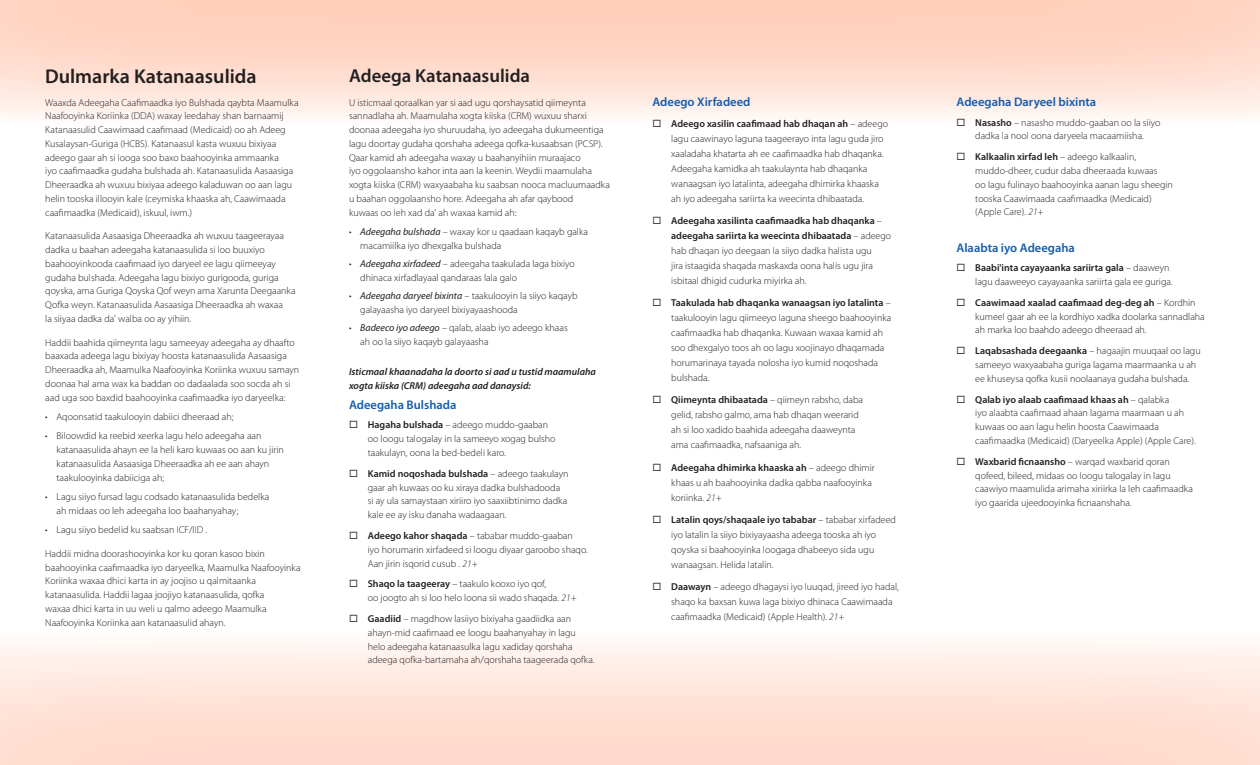
<style>
.page{position:relative;width:1260px;height:765px;background:#fff}
.page>*{position:absolute;margin:0;border:0;box-sizing:border-box;transform-origin:0 0}
.Body_text{font:600 20px "Myriad Pro";color:#231f20}
.Body_text-2{font:600 18.75px "Myriad Pro";color:#231f20}
.t1{font:600 12.5px "Myriad Pro";color:#135cab}
.Indent_Body{font:300 10px/13.8px "Myriad Pro";color:#231f20}
.List_Paragraph{font:300 10px/13.8px "Myriad Pro";color:#231f20}
.Indent_Body-2{font:italic 600 10px/13.8px "Myriad Pro";color:#231f20}
.s1{font-weight:400;font-style:italic}
.s2{font-weight:600}
.s3{font-style:italic}
</style>
<div class="page">
<div style="left:0;top:631px;width:1260px;height:134px;background:linear-gradient(to bottom,#fff8f5,#ffd5c3)"></div>
<div style="left:0;top:0;width:1260px;height:125px;background:linear-gradient(to bottom,#ffc8b1,#fff4f0)"></div>
<p class="Body_text" style="left:45px;top:66px;width:213px">Dulmarka Katanaasulida</p>
<p class="List_Paragraph" style="left:45px;top:96px;width:255px">Waaxda Adeegaha Caafimaadka iyo Bulshada qaybta Maamulka Naafooyinka Koriinka (DDA) waxay leedahay shan barnaamij Katanaasulid Caawimaad caafimaad (Medicaid) oo ah Adeeg Kusalaysan-Guriga (HCBS). Katanaasul kasta wuxuu bixiyaa adeego gaar ah si looga soo baxo baahooyinka ammaanka<br>iyo caafimaadka gudaha bulshada ah. Katanaasulida Aasaasiga Dheeraadka ah wuxuu bixiyaa adeego kaladuwan oo aan lagu helin tooska illooyin kale (ceymiska khaaska ah, Caawimaada caafimaadka (Medicaid), iskuul, iwm.)</p>
<p class="List_Paragraph" style="left:45px;top:229px;width:252px">Katanaasulida Aasaasiga Dheeraadka ah wuxuu taageerayaa dadka u baahan adeegaha katanaasulida si loo buuxiyo baahooyinkooda caafimaad iyo daryeel ee lagu qiimeeyay gudaha bulshada. Adeegaha lagu bixiyo gurigooda, guriga qoyska, ama Guriga Qoyska Qof weyn ama Xarunta Deegaanka Qofka weyn. Katanaasulida Aasaasiga Dheeraadka ah waxaa<br>la siiyaa dadka da' walba oo ay yihiin.</p>
<p class="List_Paragraph" style="left:45px;top:336px;width:255px">Haddii baahida qiimeynta lagu sameeyay adeegaha ay dhaafto baaxada adeega lagu bixiyay hoosta katanaasulida Aasaasiga Dheeraadka ah, Maamulka Naafooyinka Koriinka wuxuu samayn doonaa hal ama wax ka baddan oo dadaalada soo socda ah si aad uga soo baxdid baahooyinka caafimaadka iyo daryeelka:</p>
<p class="List_Paragraph" style="left:45px;top:410px;width:190px">• Aqoonsatid taakulooyin dabiici dheeraad ah;</p>
<p class="List_Paragraph" style="left:57px;top:429px;width:229px;text-indent:-11px">• Biloowdid ka reebid xeerka lagu helo adeegaha aan katanaasulida ahayn ee la heli karo kuwaas oo aan ku jirin katanaasulida Aasaasiga Dheeraadka ah ee aan ahayn taakulooyinka dabiiciga ah;</p>
<p class="List_Paragraph" style="left:57px;top:490px;width:214px;text-indent:-11px">• Lagu siiyo fursad lagu codsado katanaasulida bedelka ah midaas oo leh adeegaha loo baahanyahay;</p>
<p class="List_Paragraph" style="left:45px;top:523px;width:163px">• Lagu siiyo bedelid ku saabsan ICF/IID .</p>
<p class="List_Paragraph" style="left:45px;top:547px;width:257px">Haddii midna doorashooyinka kor ku qoran kasoo bixin baahooyinka caafimaadka iyo daryeelka, Maamulka Naafooyinka Koriinka waxaa dhici karta in ay joojiso u qalmitaanka katanaasulida. Haddii lagaa joojiyo katanaasulida, qofka<br>waxaa dhici karta in uu weli u qalmo adeego Maamulka Naafooyinka Koriinka aan katanaasulid ahayn.</p>
<p class="Body_text-2" style="left:349px;top:66px;width:182px">Adeega Katanaasulida</p>
<p class="List_Paragraph" style="left:349px;top:96px;width:262px">U isticmaal qoraalkan yar si aad ugu qorshaysatid qiimeynta sannadlaha ah. Maamulaha xogta kiiska (CRM) wuxuu sharxi doonaa adeegaha iyo shuruudaha, iyo adeegaha dukumeentiga lagu doortay gudaha qorshaha adeega qofka-kusaabsan (PCSP).<br>Qaar kamid ah adeegaha waxay u baahanyihiin muraajaco<br>iyo oggolaansho kahor inta aan la keenin. Weydii maamulaha xogta kiiska (CRM) waxyaabaha ku saabsan nooca macluumaadka u baahan oggolaansho hore. Adeegaha ah afar qaybood<br>kuwaas oo leh xad da' ah waxaa kamid ah:</p>
<p class="Indent_Body" style="left:360px;top:225px;width:229px;text-indent:-11px">• <span class="s1">Adeegaha bulshada</span> – waxay kor u qaadaan kaqayb galka macamiilka iyo dhexgalka bulshada</p>
<p class="Indent_Body" style="left:360px;top:257px;width:216px;text-indent:-11px">• <span class="s1">Adeegaha xirfadeed</span> – adeegaha taakulada laga bixiyo dhinaca xirfadlayaal qandaraas lala galo</p>
<p class="Indent_Body" style="left:360px;top:289px;width:219px;text-indent:-11px">• <span class="s1">Adeegaha daryeel bixinta</span> – taakulooyin la siiyo kaqayb galayaasha iyo daryeel bixiyayaashooda</p>
<p class="Indent_Body" style="left:360px;top:321px;width:209px;text-indent:-11px">• <span class="s1">Badeeco iyo adeego</span> – qalab, alaab iyo adeego khaas ah oo la siiyo kaqayb galayaasha</p>
<p class="Indent_Body-2" style="left:349px;top:365px;width:248px">Isticmaal khaanadaha la doorto si aad u tustid maamulaha xogta kiiska (CRM) adeegaha aad danaysid:</p>
<p class="t1" style="left:349px;top:398px;width:109px">Adeegaha Bulshada</p>
<p class="Indent_Body" style="left:368px;top:418px;width:189px;text-indent:-19px">◻ <span class="s2">Hagaha bulshada</span> – adeego muddo-gaaban oo loogu talogalay in la sameeyo xogag bulsho taakulayn, oona la bed-bedeli karo.</p>
<p class="Indent_Body" style="left:368px;top:467px;width:202px;text-indent:-19px">◻ <span class="s2">Kamid noqoshada bulshada</span> – adeego taakulayn gaar ah kuwaas oo ku xiraya dadka bulshadooda si ay ula samaystaan xiriiro iyo saaxiibtinimo dadka kale ee ay isku danaha wadaagaan.</p>
<p class="Indent_Body" style="left:368px;top:529px;width:222px;text-indent:-19px">◻ <span class="s2">Adeego kahor shaqada</span> – tababar muddo-gaaban<br>iyo horumarin xirfadeed si loogu diyaar garoobo shaqo.<br>Aan jirin isqorid cusub . <span class="s3">21+</span></p>
<p class="Indent_Body" style="left:368px;top:577px;width:210px;text-indent:-19px">◻ <span class="s2">Shaqo la taageeray</span> – taakulo kooxo iyo qof,<br>oo joogto ah si loo helo loona sii wado shaqada. <span class="s3">21+</span></p>
<p class="Indent_Body" style="left:368px;top:612px;width:228px;text-indent:-19px">◻ <span class="s2">Gaadiid</span> – magdhow lasiiyo bixiyaha gaadiidka aan ahayn-mid caafimaad ee loogu baahanyahay in lagu helo adeegaha katanaasulka lagu xadiday qorshaha adeega qofka-bartamaha ah/qorshaha taageerada qofka.</p>
<p class="t1" style="left:652px;top:95px;width:99px">Adeego Xirfadeed</p>
<p class="Indent_Body" style="left:671px;top:116px;width:218px;line-height:15px;text-indent:-19px">◻ <span class="s2">Adeego xasilin caafimaad hab dhaqan ah</span> – adeego lagu caawinayo laguna taageerayo inta lagu guda jiro xaaladaha khatarta ah ee caafimaadka hab dhaqanka.<br>Adeegaha kamidka ah taakulaynta hab dhaqanka wanaagsan iyo latalinta, adeegaha dhimirka khaaska ah iyo adeegaha sariirta ka weecinta dhibaatada.</p>
<p class="Indent_Body" style="left:671px;top:213px;width:222px;line-height:15px;text-indent:-19px">◻ <span class="s2">Adeegaha xasilinta caafimaadka hab dhaqanka</span> – <span class="s2">adeegaha sariirta ka weecinta dhibaatada</span> – adeego hab dhaqan iyo deegaan la siiyo dadka halista ugu<br>jira istaagida shaqada maskaxda oona halis ugu jira isbitaal dhigid cudurka miyirka ah.</p>
<p class="Indent_Body" style="left:671px;top:296px;width:222px;line-height:15px;text-indent:-19px">◻ <span class="s2">Taakulada hab dhaqanka wanaagsan iyo latalinta</span> – taakulooyin lagu qiimeeyo laguna sheego baahooyinka caafimaadka hab dhaqanka. Kuwaan waxaa kamid ah soo dhexgalyo toos ah oo lagu xoojinayo dhaqamada horumarinaya tayada nolosha iyo kumid noqoshada bulshada.</p>
<p class="Indent_Body" style="left:671px;top:393px;width:193px;line-height:15px;text-indent:-19px">◻ <span class="s2">Qiimeynta dhibaatada</span> – qiimeyn rabsho, daba gelid, rabsho galmo, ama hab dhaqan weerarid ah si loo xadido baahida adeegaha daaweynta ama caafimaadka, nafsaaniga ah.</p>
<p class="Indent_Body" style="left:671px;top:460px;width:205px;line-height:15px;text-indent:-19px">◻ <span class="s2">Adeegaha dhimirka khaaska ah</span> – adeego dhimir khaas u ah baahooyinka dadka qabba naafooyinka koriinka. <span class="s3">21+</span></p>
<p class="Indent_Body" style="left:671px;top:512px;width:226px;line-height:15px;text-indent:-19px">◻ <span class="s2">Latalin qoys/shaqaale iyo tababar</span> – tababar xirfadeed iyo latalin la siiyo bixiyayaasha adeega tooska ah iyo qoyska si baahooyinka loogaga dhabeeyo sida ugu wanaagsan. Helida latalin.</p>
<p class="Indent_Body" style="left:671px;top:579px;width:229px;line-height:15px;text-indent:-19px">◻ <span class="s2">Daawayn</span> – adeego dhagaysi iyo luuqad, jireed iyo hadal, shaqo ka baxsan kuwa laga bixiyo dhinaca Caawimaada caafimaadka (Medicaid) (Apple Health). <span class="s3">21+</span></p>
<p class="t1" style="left:957px;top:95px;width:141px">Adeegaha Daryeel bixinta</p>
<p class="Indent_Body" style="left:957px;top:116px;width:205px;text-align:center">◻ <span class="s2">Nasasho</span> – nasasho muddo-gaaban oo la siiyo dadka la nool oona daryeela macaamiisha.</p>
<p class="Indent_Body" style="left:975px;top:150px;width:199px;text-indent:-19px">◻ <span class="s2">Kalkaalin xirfad leh</span> – adeego kalkaalin, muddo-dheer, cudur daba dheeraada kuwaas<br>oo lagu fulinayo baahooyinka aanan lagu sheegin tooska Caawimaada caafimaadka (Medicaid) (Apple Care). <span class="s3">21+</span></p>
<p class="t1" style="left:957px;top:241px;width:120px">Alaabta iyo Adeegaha</p>
<p class="Indent_Body" style="left:975px;top:261px;width:199px;text-indent:-19px">◻ <span class="s2">Baabi'inta cayayaanka sariirta gala</span> – daaweyn lagu daaweeyo cayayaanka sariirta gala ee guriga.</p>
<p class="Indent_Body" style="left:975px;top:296px;width:231px;text-indent:-19px">◻ <span class="s2">Caawimaad xaalad caafimaad deg-deg ah</span> – Kordhin kumeel gaar ah ee la kordhiyo xadka doolarka sannadlaha ah marka loo baahdo adeego dheeraad ah.</p>
<p class="Indent_Body" style="left:975px;top:344px;width:227px;text-indent:-19px">◻ <span class="s2">Laqabsashada deegaanka</span> – hagaajin muuqaal oo lagu sameeyo waxyaabaha guriga lagama maarmaanka u ah ee khuseysa qofka kusii noolaanaya gudaha bulshada.</p>
<p class="Indent_Body" style="left:975px;top:393px;width:222px;text-indent:-19px">◻ <span class="s2">Qalab iyo alaab caafimaad khaas ah</span> – qalabka<br>iyo alaabta caafimaad ahaan lagama maarmaan u ah kuwaas oo aan lagu helin hoosta Caawimaada caafimaadka (Medicaid) (Daryeelka Apple) (Apple Care).</p>
<p class="Indent_Body" style="left:975px;top:455px;width:219px;text-indent:-19px">◻ <span class="s2">Waxbarid ficnaansho</span> – warqad waxbarid qoran qofeed, bileed, midaas oo loogu talogalay in lagu caawiyo maamulida arimaha xiriirka la leh caafimaadka iyo gaarida ujeedooyinka ficnaanshaha.</p>
</div>
